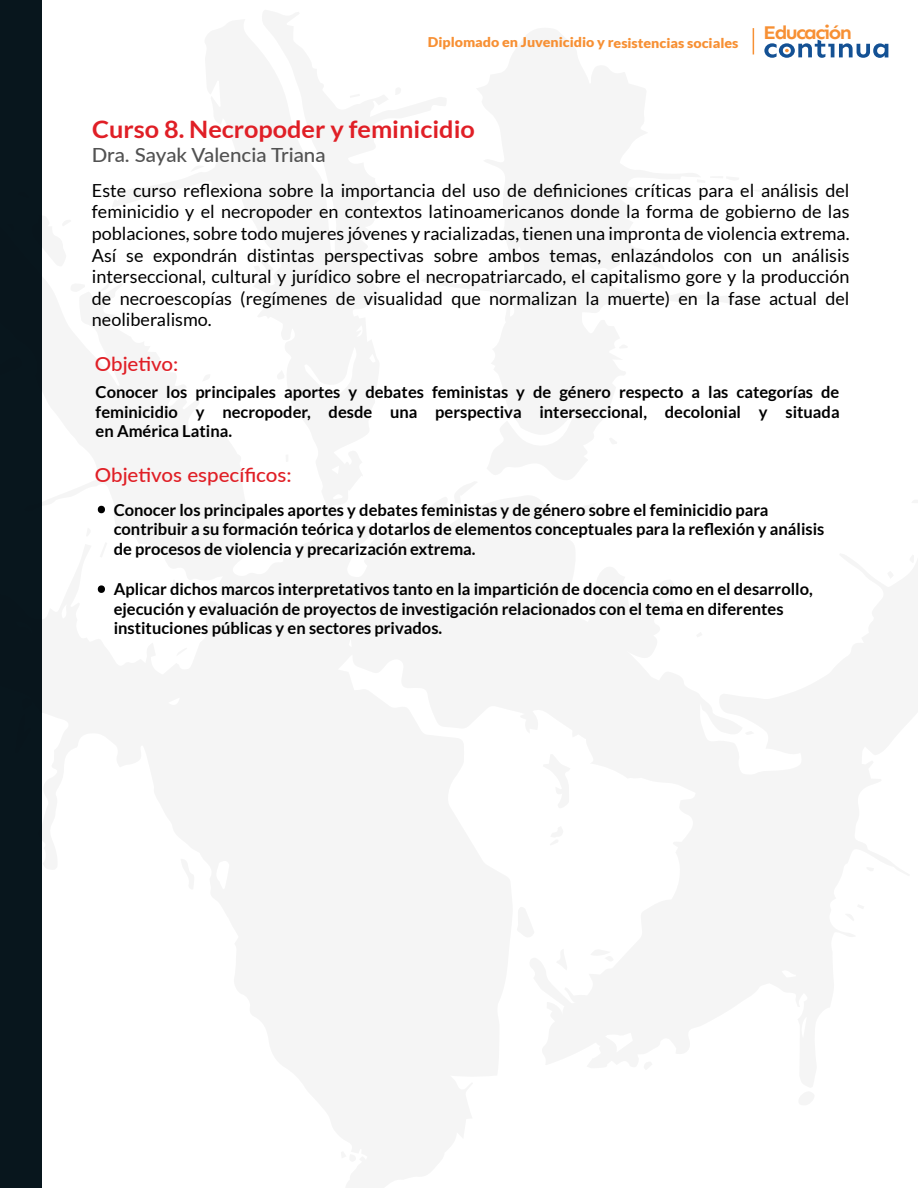
<style>
.page{position:relative;width:918px;height:1188px;background:#fff}
.page>*{position:absolute;margin:0;border:0;box-sizing:border-box;transform-origin:0 0}
.t1{font:700 24px "Lato";color:#e01f26;scale:1.05 1}
.t2{font:500 19.5px "Lato";color:#e01f26;scale:1.05 1}
.t3{font:500 19.5px "Lato";color:#525252;scale:1.05 1}
.t4{font:700 18.9px "Sen";letter-spacing:-.08em;color:#f79034;scale:1.09 1}
.t5{font:18px/21.6px "Lato";color:#000;text-align:justify}
.t6{font:700 16.5px/19.8px "Lato";color:#000}
.t7{font:900 13.5px "Lato";letter-spacing:-.005em;color:#f79034;scale:1.05 1}
</style>
<div class="page">
<div style="left:0;top:0;width:41px;height:1188px;background:#08161d"></div>
<svg style="left:764px;top:40px;width:124px;height:18px"></svg>
<svg style="left:41px;top:215px;width:1px;height:52px"></svg>
<div style="left:432px;top:877px;width:9px;height:7px;background:#f5f5f5;border-radius:2px"></div>
<svg style="left:97px;top:506px;width:8px;height:7px"></svg>
<svg style="left:97px;top:585px;width:8px;height:8px"></svg>
<p class="t7" style="left:428px;top:35px;width:297px">Diplomado en Juvenicidio y resistencias sociales</p>
<p class="t4" style="left:763px;top:22px;width:83px">Educación</p>
<h1 class="t1" style="left:92px;top:115px;width:366px">Curso 8. Necropoder y feminicidio</h1>
<p class="t3" style="left:92px;top:141px;width:224px">Dra. Sayak Valencia Triana</p>
<p class="t5" style="left:92px;top:179px;width:759px">Este curso reflexiona sobre la importancia del uso de definiciones críticas para el análisis del feminicidio y el necropoder en contextos latinoamericanos donde la forma de gobierno de las poblaciones, sobre todo mujeres jóvenes y racializadas, tienen una impronta de violencia extrema.<br>Así se expondrán distintas perspectivas sobre ambos temas, enlazándolos con un análisis interseccional, cultural y jurídico sobre el necropatriarcado, el capitalismo gore y la producción de necroescopías (regímenes de visualidad que normalizan la muerte) en la fase actual del neoliberalismo.</p>
<p class="t2" style="left:95px;top:350px;width:81px">Objetivo:</p>
<p class="t6" style="left:96px;top:382px;width:745px;text-align:justify">Conocer los principales aportes y debates feministas y de género respecto a las categorías de feminicidio y necropoder, desde una perspectiva interseccional, decolonial y situada en América Latina.</p>
<p class="t2" style="left:95px;top:461px;width:189px">Objetivos específicos:</p>
<p class="t6" style="left:114px;top:500px;width:712px">Conocer los principales aportes y debates feministas y de género sobre el feminicidio para contribuir a su formación teórica y dotarlos de elementos conceptuales para la reflexión y análisis de procesos de violencia y precarización extrema.</p>
<p class="t6" style="left:114px;top:579px;width:701px">Aplicar dichos marcos interpretativos tanto en la impartición de docencia como en el desarrollo, ejecución y evaluación de proyectos de investigación relacionados con el tema en diferentes instituciones públicas y en sectores privados.</p>
</div>
